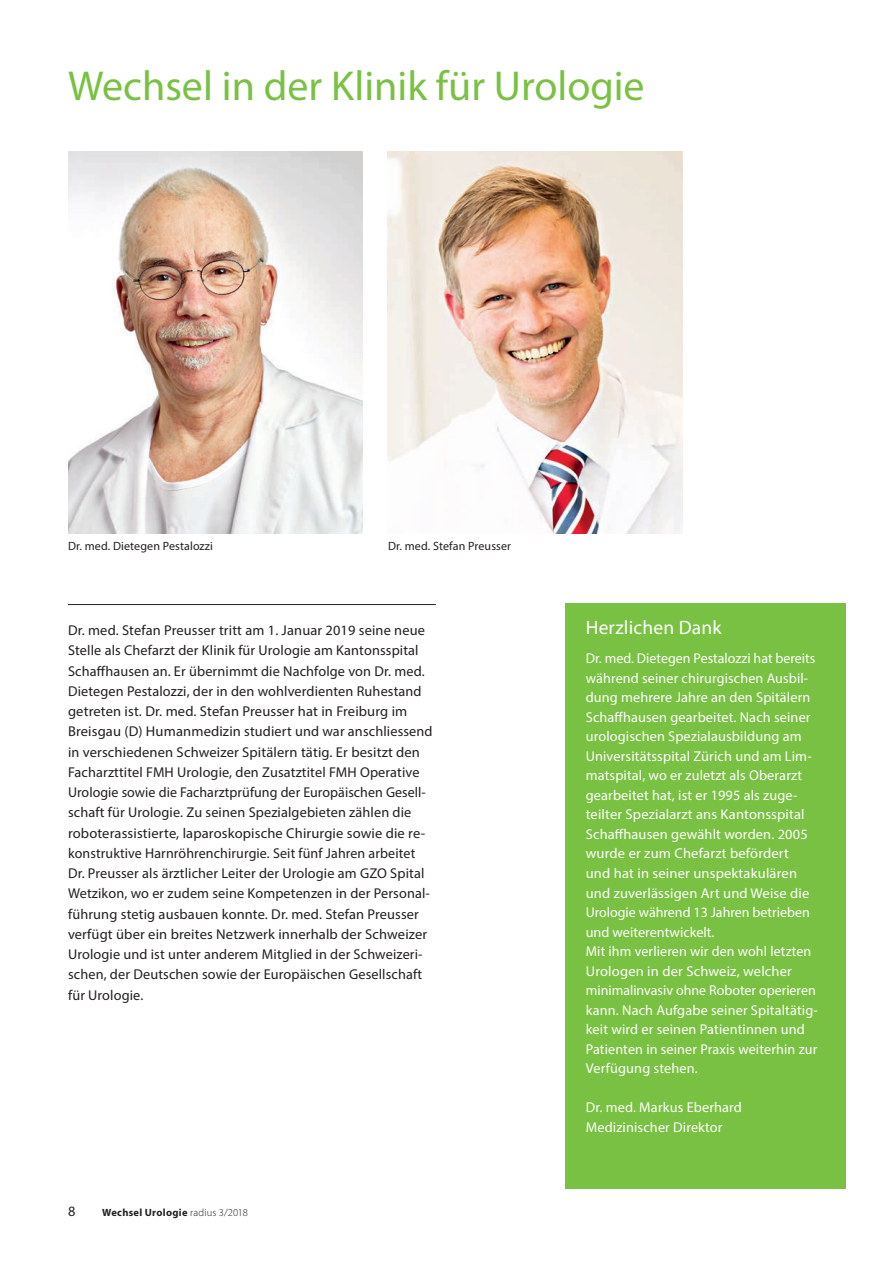
<style>
.page{position:relative;width:893px;height:1263px;background:#fff}
.page>*{position:absolute;margin:0;border:0;box-sizing:border-box;transform-origin:0 0}
.t1{font:42px "Myriad Pro";color:#79c142}
.t2{font:19.5px "Myriad Pro";letter-spacing:.01em;color:#fff}
.t3{font:14.25px/20.2px "Myriad Pro";letter-spacing:.01em;color:#231f20}
.t4{font:14.25px/19.5px "Myriad Pro";letter-spacing:.01em;color:#fff}
.t5{font:12px "Myriad Pro";letter-spacing:.01em;color:#231f20}
.t6{font:700 10.5px "Myriad Pro";letter-spacing:.03em;color:#231f20}
.s1{font-weight:300}
</style>
<div class="page">
<img style="left:68px;top:151px;width:294px;height:382px">
<hr style="left:68px;top:604px;width:368px;height:1px;background:#231f20">
<img style="left:388px;top:151px;width:294px;height:382px">
<div style="left:566px;top:604px;width:280px;height:585px;background:#79c142"></div>
<h1 class="t1" style="left:68px;top:60px;width:578px">Wechsel in der Klinik für Urologie</h1>
<p class="t5" style="left:68px;top:539px;width:146px">Dr. med. Dietegen Pestalozzi</p>
<p class="t5" style="left:388px;top:539px;width:125px">Dr. med. Stefan Preusser</p>
<p class="t3" style="left:68px;top:620px;width:366px">Dr. med. Stefan Preusser tritt am 1. Januar 2019 seine neue Stelle als Chefarzt der Klinik für Urologie am Kantonsspital Schaffhausen an. Er übernimmt die Nachfolge von Dr. med.<br>Dietegen Pestalozzi, der in den wohlverdienten Ruhestand getreten ist. Dr. med. Stefan Preusser hat in Freiburg im Breisgau (D) Humanmedizin studiert und war anschliessend in verschiedenen Schweizer Spitälern tätig. Er besitzt den Facharzttitel FMH Urologie, den Zusatztitel FMH Operative Urologie sowie die Facharztprüfung der Europäischen Gesell&shy;schaft für Urologie. Zu seinen Spezialgebieten zählen die roboterassistierte, laparoskopische Chirurgie sowie die re&shy;konstruktive Harnröhrenchirurgie. Seit fünf Jahren arbeitet Dr. Preusser als ärztlicher Leiter der Urologie am GZO Spital Wetzikon, wo er zudem seine Kompetenzen in der Personal&shy;führung stetig ausbauen konnte. Dr. med. Stefan Preusser verfügt über ein breites Netzwerk innerhalb der Schweizer Urologie und ist unter anderem Mitglied in der Schweizeri&shy;schen, der Deutschen sowie der Europäischen Gesellschaft für Urologie.</p>
<h2 class="t2" style="left:586px;top:616px;width:137px">Herzlichen Dank</h2>
<p class="t4" style="left:586px;top:649px;width:234px">Dr. med. Dietegen Pestalozzi hat bereits während seiner chirurgischen Ausbil&shy;dung mehrere Jahre an den Spitälern Schaffhausen gearbeitet. Nach seiner urologischen Spezialausbildung am Universitätsspital Zürich und am Lim&shy;matspital, wo er zuletzt als Oberarzt gearbeitet hat, ist er 1995 als zuge&shy;teilter Spezialarzt ans Kantonsspital Schaffhausen gewählt worden. 2005 wurde er zum Chefarzt befördert<br>und hat in seiner unspektakulären und zuverlässigen Art und Weise die Urologie während 13 Jahren betrieben und weiterentwickelt.<br>Mit ihm verlieren wir den wohl letzten Urologen in der Schweiz, welcher minimalinvasiv ohne Roboter operieren kann. Nach Aufgabe seiner Spitaltätig&shy;keit wird er seinen Patientinnen und Patienten in seiner Praxis weiterhin zur Verfügung stehen.</p>
<p class="t4" style="left:586px;top:1097px;width:158px">Dr. med. Markus Eberhard<br>Medizinischer Direktor</p>
<p class="t3" style="left:68px;top:1201px;width:9px">8</p>
<p class="t6" style="left:102px;top:1206px;width:147px">Wechsel Urologie <span class="s1">radius 3/2018</span></p>
</div>
